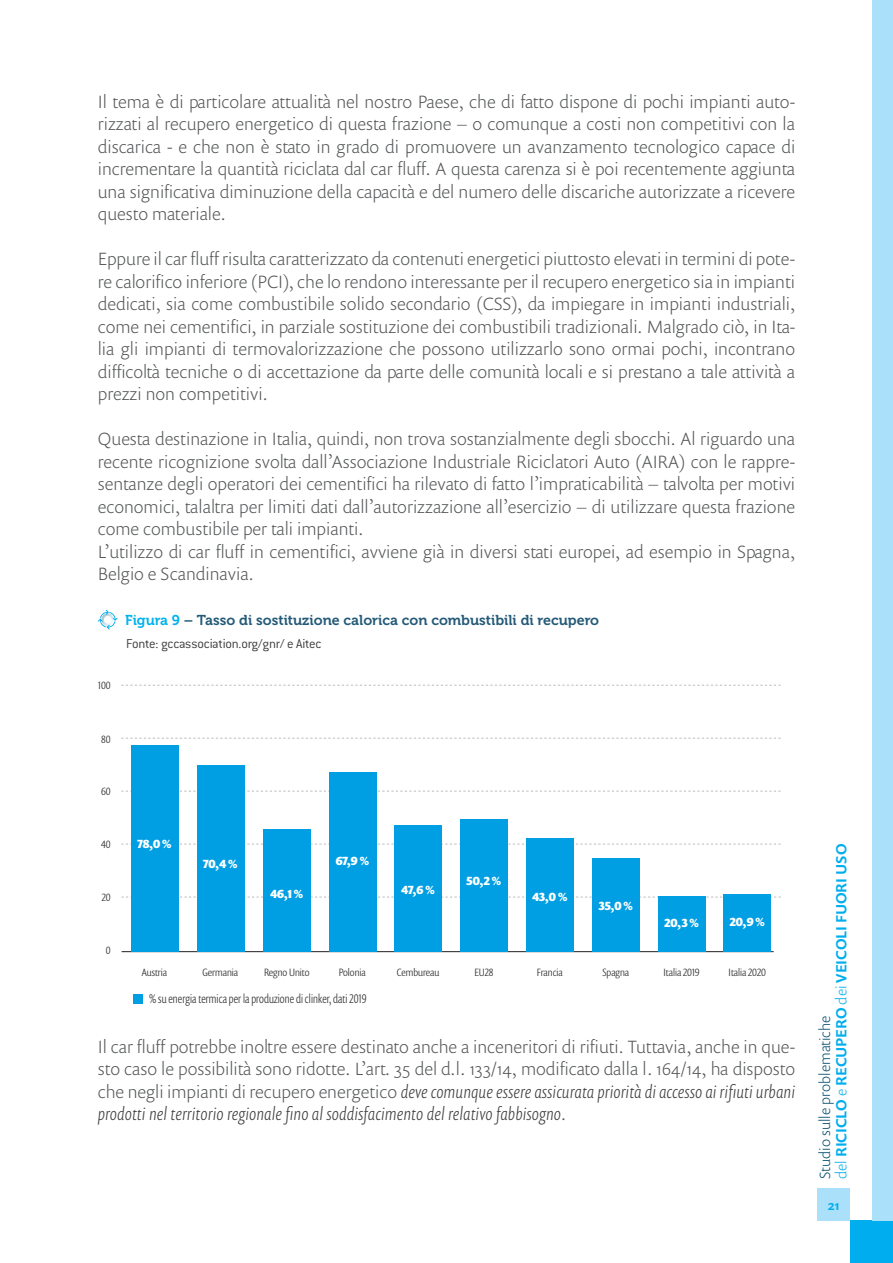
<style>
.page{position:relative;width:893px;height:1263px;background:#fff}
.page>*{position:absolute;margin:0;border:0;box-sizing:border-box;transform-origin:0 0}
.Testo_documento{font:300 18px/22.5px "Prenton RP Pro";color:#545557;text-align:justify}
.t1{font:500 15px/16.5px "Prenton RP Pro";color:#00aeef}
.TITOLI_TABELLA{font:14.25px "Museo 700";color:#245a78}
.Fonte{font:300 14.25px "Conduit ITC";letter-spacing:-.015em;color:#3e3e3f}
.t2{font:500 13.5px "Prenton RP Pro";color:#00aeef}
.t3{font:300 12.75px "Prenton RP Cond";letter-spacing:.01em;color:#333}
.t4{font:700 12px "Prenton RP Cond";color:#fff;scale:1.16 1}
.t5{font:300 10.8px "Prenton RP Cond";color:#333;scale:1.19 1}
.s1{color:#00b3ef}
.s2{font-style:italic;color:#3e3e3f}
.s3{font-weight:300;color:#024d6d}
.s4{font-weight:300}
</style>
<div class="page">
<div style="left:817px;top:1188px;width:33px;height:32px;background:#aae0f9"></div>
<div style="left:850px;top:1220px;width:43px;height:43px;background:#00aeef"></div>
<div style="left:872px;top:0;width:21px;height:1220px;background:#aae0f9"></div>
<svg style="left:98px;top:610px;width:20px;height:20px"></svg>
<hr style="left:122px;top:951px;width:652px;height:1px;background:#231f20">
<svg style="left:121px;top:897px;width:660px;height:1px"></svg>
<svg style="left:121px;top:685px;width:660px;height:1px"></svg>
<svg style="left:121px;top:738px;width:660px;height:1px"></svg>
<svg style="left:121px;top:791px;width:660px;height:1px"></svg>
<svg style="left:121px;top:844px;width:660px;height:1px"></svg>
<div style="left:131px;top:745px;width:48px;height:207px;background:#009fe3"></div>
<div style="left:197px;top:765px;width:48px;height:187px;background:#009fe3"></div>
<div style="left:263px;top:829px;width:47px;height:123px;background:#009fe3"></div>
<div style="left:329px;top:772px;width:47px;height:180px;background:#009fe3"></div>
<div style="left:395px;top:826px;width:47px;height:126px;background:#009fe3"></div>
<div style="left:460px;top:819px;width:48px;height:133px;background:#009fe3"></div>
<div style="left:526px;top:838px;width:48px;height:114px;background:#009fe3"></div>
<div style="left:592px;top:858px;width:47px;height:94px;background:#009fe3"></div>
<div style="left:658px;top:896px;width:47px;height:56px;background:#009fe3"></div>
<div style="left:724px;top:894px;width:47px;height:58px;background:#009fe3"></div>
<div style="left:133px;top:994px;width:10px;height:10px;background:#009fe3"></div>
<p class="Testo_documento" style="left:98px;top:89px;width:699px">Il tema è di particolare attualità nel nostro Paese, che di fatto dispone di pochi impianti auto&shy;rizzati al recupero energetico di questa frazione – o comunque a costi non competitivi con la discarica - e che non è stato in grado di promuovere un avanzamento tecnologico capace di incrementare la quantità riciclata dal car fluff. A questa carenza si è poi recentemente aggiunta una significativa diminuzione della capacità e del numero delle discariche autorizzate a ricevere questo materiale.</p>
<p class="Testo_documento" style="left:98px;top:247px;width:699px">Eppure il car fluff risulta caratterizzato da contenuti energetici piuttosto elevati in termini di pote&shy;re calorifico inferiore (PCI), che lo rendono interessante per il recupero energetico sia in impianti dedicati, sia come combustibile solido secondario (CSS), da impiegare in impianti industriali, come nei cementifici, in parziale sostituzione dei combustibili tradizionali. Malgrado ciò, in Ita&shy;lia gli impianti di termovalorizzazione che possono utilizzarlo sono ormai pochi, incontrano difficoltà tecniche o di accettazione da parte delle comunità locali e si prestano a tale attività a prezzi non competitivi.</p>
<p class="Testo_documento" style="left:98px;top:427px;width:699px">Questa destinazione in Italia, quindi, non trova sostanzialmente degli sbocchi. Al riguardo una recente ricognizione svolta dall’Associazione Industriale Riciclatori Auto (AIRA) con le rappre&shy;sentanze degli operatori dei cementifici ha rilevato di fatto l’impraticabilità – talvolta per motivi economici, talaltra per limiti dati dall’autorizzazione all’esercizio – di utilizzare questa frazione come combustibile per tali impianti.</p>
<p class="Testo_documento" style="left:98px;top:539px;width:699px">L’utilizzo di car fluff in cementifici, avviene già in diversi stati europei, ad esempio in Spagna,<br>Belgio e Scandinavia.</p>
<p class="TITOLI_TABELLA" style="left:125px;top:612px;width:475px"><span class="s1">Figura 9</span> – Tasso di sostituzione calorica con combustibili di recupero</p>
<p class="Fonte" style="left:126px;top:635px;width:197px">Fonte: gccassociation.org/gnr/ e Aitec</p>
<p class="t5" style="left:98px;top:678px;width:12px">100</p>
<p class="t5" style="left:101px;top:732px;width:10px">80</p>
<p class="t5" style="left:101px;top:784px;width:10px">60</p>
<p class="t5" style="left:101px;top:837px;width:10px">40</p>
<p class="t5" style="left:102px;top:890px;width:9px">20</p>
<p class="t5" style="left:106px;top:943px;width:6px">0</p>
<p class="t4" style="left:137px;top:836px;width:31px">78,0 %</p>
<p class="t4" style="left:203px;top:856px;width:31px">70,4 %</p>
<p class="t4" style="left:270px;top:886px;width:30px">46,1 %</p>
<p class="t4" style="left:336px;top:853px;width:30px">67,9 %</p>
<p class="t4" style="left:402px;top:882px;width:30px">47,6 %</p>
<p class="t4" style="left:467px;top:873px;width:31px">50,2 %</p>
<p class="t4" style="left:532px;top:889px;width:32px">43,0 %</p>
<p class="t4" style="left:599px;top:898px;width:31px">35,0 %</p>
<p class="t4" style="left:664px;top:915px;width:31px">20,3 %</p>
<p class="t4" style="left:730px;top:914px;width:32px">20,9 %</p>
<p class="t5" style="left:142px;top:965px;width:23px">Austria</p>
<p class="t5" style="left:203px;top:965px;width:31px">Germania</p>
<p class="t5" style="left:264px;top:965px;width:40px">Regno Unito</p>
<p class="t5" style="left:339px;top:965px;width:24px">Polonia</p>
<p class="t5" style="left:397px;top:965px;width:37px">Cembureau</p>
<p class="t5" style="left:474px;top:965px;width:18px">EU28</p>
<p class="t5" style="left:537px;top:965px;width:23px">Francia</p>
<p class="t5" style="left:602px;top:965px;width:24px">Spagna</p>
<p class="t5" style="left:664px;top:965px;width:32px">Italia 2019</p>
<p class="t5" style="left:729px;top:965px;width:33px">Italia 2020</p>
<p class="t3" style="left:149px;top:990px;width:219px">% su energia termica per la produzione di clinker, dati 2019</p>
<p class="Testo_documento" style="left:98px;top:1034px;width:699px">Il car fluff potrebbe inoltre essere destinato anche a inceneritori di rifiuti. Tuttavia, anche in que&shy;sto caso le possibilità sono ridotte. L’art. 35 del d.l. 133/14, modificato dalla l. 164/14, ha disposto che negli impianti di recupero energetico <span class="s2">deve comunque essere assicurata priorità di accesso ai rifiuti urbani prodotti nel territorio regionale fino al soddisfacimento del relativo fabbisogno</span>.</p>
<p class="t1" style="left:816px;top:1179px;width:337px;rotate:-90deg"><span class="s3">Studio sulle problematiche<br></span><span class="s4">del</span> RICICLO <span class="s4">e</span> RECUPERO <span class="s4">dei</span> VEICOLI FUORI USO</p>
<p class="t2" style="left:828px;top:1196px;width:13px">21</p>
</div>
